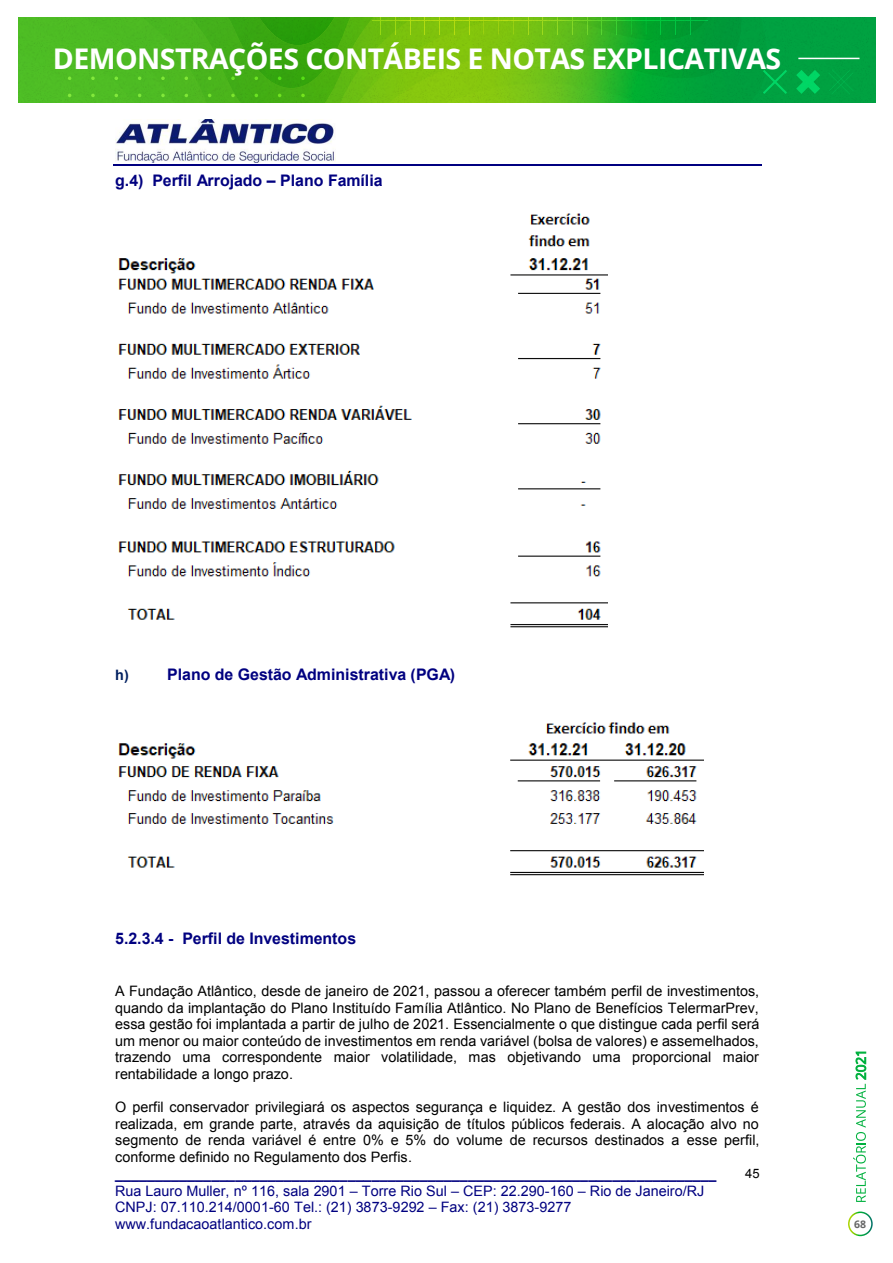
<style>
.page{position:relative;width:893px;height:1263px;background:#fff}
.page>*{position:absolute;margin:0;border:0;box-sizing:border-box;transform-origin:0 0}
.t1{font:700 28.5px "Open Sans";letter-spacing:-.02em;color:#fff}
.t2{font:700 15.9px "Arial";color:#000080}
.t3{font:14.4px/16.6px "Arial";color:#000;text-align:justify}
.t4{font:14.4px/16.6px "Arial";color:#000080}
.t5{font:700 14.4px "Arial";color:#002060}
.t6{font:13.05px "Arial";color:#000}
.t7{font:700 10.5px "Open Sans";color:#666}
.s1{font-style:inherit}
.s2{font-weight:700}
</style>
<div class="page">
<svg style="left:848px;top:1211px;width:25px;height:25px"></svg>
<svg style="left:853px;top:1051px;width:14px;height:151px"></svg>
<img style="left:18px;top:18px;width:858px;height:85px">
<svg style="left:91px;top:94px;width:4px;height:3px"></svg>
<svg style="left:161px;top:94px;width:4px;height:3px"></svg>
<svg style="left:231px;top:94px;width:4px;height:3px"></svg>
<svg style="left:301px;top:94px;width:4px;height:3px"></svg>
<svg style="left:91px;top:77px;width:4px;height:3px"></svg>
<svg style="left:161px;top:77px;width:4px;height:3px"></svg>
<svg style="left:231px;top:77px;width:4px;height:3px"></svg>
<svg style="left:301px;top:77px;width:4px;height:3px"></svg>
<svg style="left:763px;top:70px;width:24px;height:24px"></svg>
<svg style="left:828px;top:69px;width:25px;height:25px"></svg>
<svg style="left:796px;top:70px;width:24px;height:24px"></svg>
<hr style="left:372px;top:21px;width:335px;height:1px;background:#fff">
<svg style="left:690px;top:18px;width:1px;height:16px"></svg>
<svg style="left:675px;top:18px;width:1px;height:16px"></svg>
<svg style="left:18px;top:18px;width:650px;height:45px;background:#51b618"></svg>
<hr style="left:798px;top:58px;width:61px;height:1px;background:#fff">
<hr style="left:113px;top:164px;width:649px;height:1px;background:#000080">
<img style="left:115px;top:119px;width:221px;height:43px">
<img style="left:118px;top:213px;width:489px;height:415px">
<img style="left:118px;top:722px;width:586px;height:154px">
<h1 class="t1" style="left:53px;top:38px;width:730px">DEMONSTRAÇÕES CONTÁBEIS E NOTAS EXPLICATIVAS</h1>
<p class="t2" style="left:115px;top:170px;width:269px">g.4) Perfil Arrojado <span class="s1">–</span> Plano Família</p>
<p class="t5" style="left:115px;top:665px;width:15px">h)</p>
<p class="t2" style="left:167px;top:663px;width:290px">Plano de Gestão Administrativa (PGA)</p>
<p class="t2" style="left:115px;top:928px;width:243px">5.2.3.4 - Perfil de Investimentos</p>
<p class="t3" style="left:115px;top:983px;width:646px">A Fundação Atlântico, desde de janeiro de 2021, passou a oferecer também perfil de investimentos, quando da implantação do Plano Instituído Família Atlântico. No Plano de Benefícios TelermarPrev, essa gestão foi implantada a partir de julho de 2021. Essencialmente o que distingue cada perfil será um menor ou maior conteúdo de investimentos em renda variável (bolsa de valores) e assemelhados, trazendo uma correspondente maior volatilidade, mas objetivando uma proporcional maior rentabilidade a longo prazo.</p>
<p class="t3" style="left:115px;top:1099px;width:646px">O perfil conservador privilegiará os aspectos segurança e liquidez. A gestão dos investimentos é realizada, em grande parte, através da aquisição de títulos públicos federais. A alocação alvo no segmento de renda variável é entre 0% e 5% do volume de recursos destinados a esse perfil, conforme definido no Regulamento dos Perfis.</p>
<p class="t4" style="left:115px;top:1166px;width:603px"><span class="s2">___________________________________________________________________________ </span>Rua Lauro Muller, nº 116, sala 2901 <span class="s1">–</span> Torre Rio Sul <span class="s1">–</span> CEP: 22.290-160 <span class="s1">–</span> Rio de Janeiro/RJ CNPJ: 07.110.214/0001-60 Tel.: (21) 3873-9292 <span class="s1">–</span> Fax: (21) 3873-9277 www.fundacaoatlantico.com.br</p>
<p class="t6" style="left:745px;top:1164px;width:16px">45</p>
<p class="t7" style="left:854px;top:1217px;width:13px">68</p>
</div>
